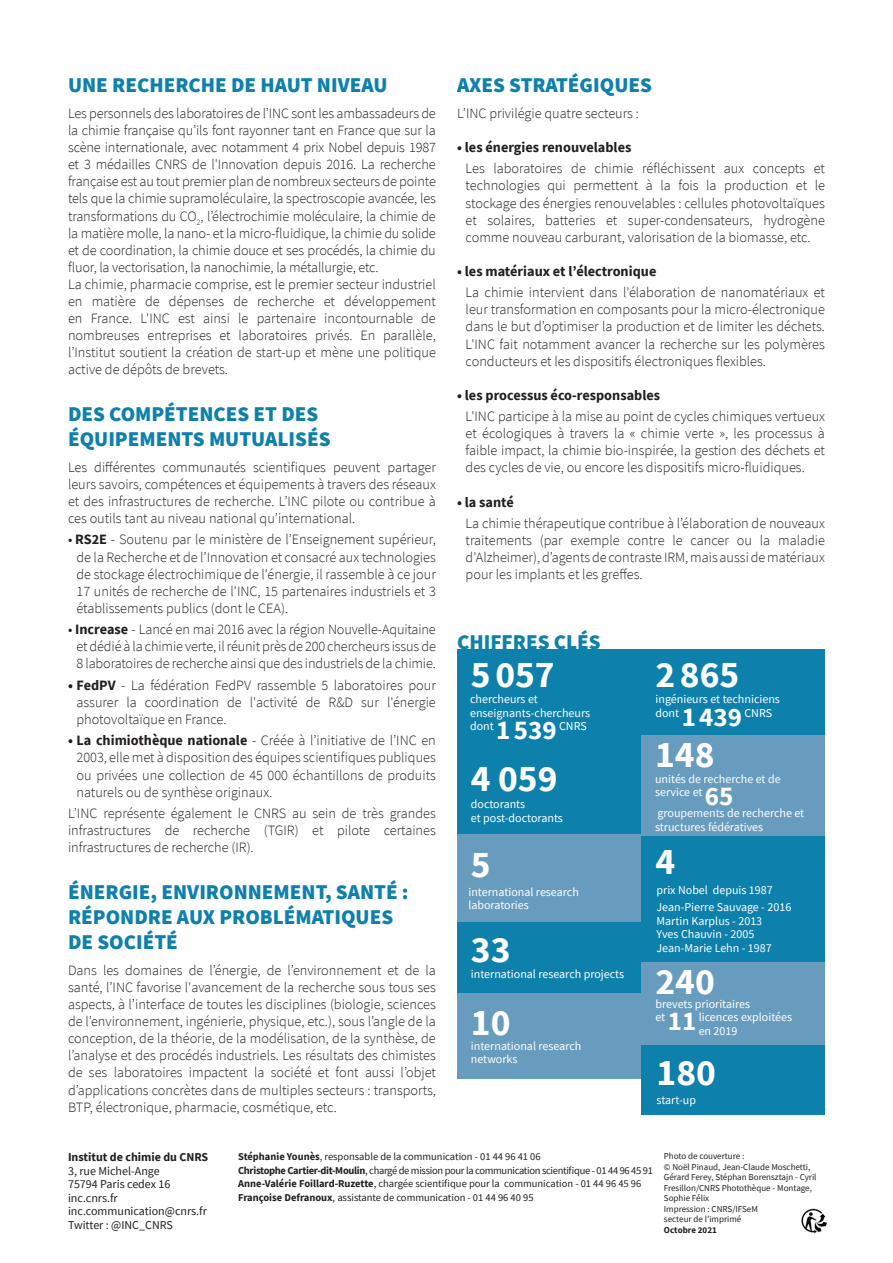
<style>
.page{position:relative;width:893px;height:1263px;background:#fff}
.page>*{position:absolute;margin:0;border:0;box-sizing:border-box;transform-origin:0 0}
.t1{font:700 37.5px "Source Sans Pro";color:#fff}
.t2{font:700 27px "Source Sans Pro";color:#fff}
.t3{font:900 21px/25.2px "Source Sans Pro";color:#0d80ac}
.t4{font:300 14.25px/17.1px "Source Sans Pro";color:#231f20;text-align:justify}
.t5{font:700 14.25px "Source Sans Pro";color:#231f20}
.t6{font:12px/13.5px "Source Sans Pro";color:#fff}
.t7{font:12px "Source Sans Pro";color:#231f20}
.t8{font:700 12px "Source Sans Pro";color:#231f20}
.t9{font:10.5px "Source Sans Pro";color:#231f20}
.t10{font:10.5px "Source Sans Pro";letter-spacing:-.03em;color:#231f20}
.t11{font:9px/10.5px "Source Sans Pro";color:#231f20}
.s1{font-weight:400}
.s2{font-weight:700}
</style>
<div class="page">
<div style="left:641px;top:735px;width:184px;height:102px;background:#689cbf"></div>
<div style="left:457px;top:921px;width:184px;height:72px;background:#0d80ac"></div>
<div style="left:641px;top:1045px;width:184px;height:69px;background:#0d80ac"></div>
<div style="left:641px;top:961px;width:184px;height:84px;background:#689cbf"></div>
<div style="left:457px;top:649px;width:184px;height:106px;background:#0d80ac"></div>
<div style="left:641px;top:649px;width:184px;height:86px;background:#0d80ac"></div>
<div style="left:457px;top:750px;width:184px;height:85px;background:#0d80ac"></div>
<div style="left:457px;top:834px;width:184px;height:88px;background:#689cbf"></div>
<div style="left:641px;top:836px;width:184px;height:125px;background:#0d80ac"></div>
<img style="left:801px;top:1209px;width:26px;height:24px">
<div style="left:457px;top:993px;width:184px;height:86px;background:#689cbf"></div>
<p class="t3" style="left:457px;top:72px;width:196px">AXES STRATÉGIQUES</p>
<p class="t4" style="left:457px;top:105px;width:183px">L’INC privilégie quatre secteurs :</p>
<p class="t5" style="left:457px;top:138px;width:176px">• les énergies renouvelables</p>
<p class="t4" style="left:466px;top:160px;width:361px">Les laboratoires de chimie réfléchissent aux concepts et technologies qui permettent à la fois la production et le stockage des énergies renouvelables : cellules photovoltaïques et solaires, batteries et super-condensateurs, hydrogène comme nouveau carburant, valorisation de la biomasse, etc.</p>
<p class="t5" style="left:457px;top:261px;width:201px">• les matériaux et l’électronique</p>
<p class="t4" style="left:466px;top:284px;width:361px">La chimie intervient dans l'élaboration de nanomatériaux et leur transformation en composants pour la micro-électronique dans le but d’optimiser la production et de limiter les déchets.<br>L'INC fait notamment avancer la recherche sur les polymères conducteurs et les dispositifs électroniques flexibles.</p>
<p class="t5" style="left:457px;top:385px;width:204px">• les processus éco-responsables</p>
<p class="t4" style="left:466px;top:408px;width:361px">L'INC participe à la mise au point de cycles chimiques vertueux et écologiques à travers la « chimie verte », les processus à faible impact, la chimie bio-inspirée, la gestion des déchets et des cycles de vie, ou encore les dispositifs micro-fluidiques.</p>
<p class="t5" style="left:457px;top:492px;width:58px">• la santé</p>
<p class="t4" style="left:466px;top:515px;width:361px">La chimie thérapeutique contribue à l’élaboration de nouveaux traitements (par exemple contre le cancer ou la maladie d'Alzheimer), d’agents de contraste IRM, mais aussi de matériaux pour les implants et les greffes.</p>
<p class="t3" style="left:68px;top:72px;width:321px">UNE RECHERCHE DE HAUT NIVEAU</p>
<p class="t4" style="left:68px;top:105px;width:369px">Les personnels des laboratoires de l’INC sont les ambassadeurs de la chimie française qu’ils font rayonner tant en France que sur la scène internationale, avec notamment 4 prix Nobel depuis 1987 et 3 médailles CNRS de l'Innovation depuis 2016. La recherche française est au tout premier plan de nombreux secteurs de pointe tels que la chimie supramoléculaire, la spectroscopie avancée, les transformations du CO<sub>2</sub>, l’électrochimie moléculaire, la chimie de la matière molle, la nano- et la micro-fluidique, la chimie du solide et de coordination, la chimie douce et ses procédés, la chimie du fluor, la vectorisation, la nanochimie, la métallurgie, etc.</p>
<p class="t4" style="left:68px;top:276px;width:369px">La chimie, pharmacie comprise, est le premier secteur industriel en matière de dépenses de recherche et développement en France. L'INC est ainsi le partenaire incontournable de nombreuses entreprises et laboratoires privés. En parallèle, l’Institut soutient la création de start-up et mène une politique active de dépôts de brevets.</p>
<p class="t3" style="left:68px;top:401px;width:264px">DES COMPÉTENCES ET DES<br>ÉQUIPEMENTS MUTUALISÉS</p>
<p class="t4" style="left:68px;top:458px;width:369px">Les différentes communautés scientifiques peuvent partager leurs savoirs, compétences et équipements à travers des réseaux et des infrastructures de recherche. L’INC pilote ou contribue à ces outils tant au niveau national qu’international.</p>
<p class="t4" style="left:77px;top:531px;width:361px;text-indent:-9px"><span class="s1">•</span> <span class="s2">RS2E</span> - Soutenu par le ministère de lʼEnseignement supérieur, de la Recherche et de lʼInnovation et consacré aux technologies de stockage électrochimique de l'énergie, il rassemble à ce jour 17 unités de recherche de l'INC, 15 partenaires industriels et 3 établissements publics (dont le CEA).</p>
<p class="t4" style="left:68px;top:621px;width:369px;text-align:center"><span class="s1">•</span> <span class="s2">Increase</span> - Lancé en mai 2016 avec la région Nouvelle-Aquitaine et dédié à la chimie verte, il réunit près de 200 chercheurs issus de<br>8 laboratoires de recherche ainsi que des industriels de la chimie.</p>
<p class="t4" style="left:77px;top:676px;width:361px;text-indent:-9px"><span class="s2">• FedPV</span> - La fédération FedPV rassemble 5 laboratoires pour assurer la coordination de l'activité de R&amp;D sur l'énergie photovoltaïque en France.</p>
<p class="t4" style="left:77px;top:732px;width:361px;text-indent:-9px"><span class="s2">• La chimiothèque nationale</span> - Créée à l’initiative de l’INC en 2003, elle met à disposition des équipes scientifiques publiques ou privées une collection de 45 000 échantillons de produits naturels ou de synthèse originaux.</p>
<p class="t4" style="left:68px;top:805px;width:369px">L’INC représente également le CNRS au sein de très grandes infrastructures de recherche (TGIR) et pilote certaines infrastructures de recherche (IR).</p>
<p class="t3" style="left:68px;top:879px;width:342px">ÉNERGIE, ENVIRONNEMENT, SANTÉ :<br>RÉPONDRE AUX PROBLÉMATIQUES</p>
<p class="t3" style="left:68px;top:929px;width:111px">DE SOCIÉTÉ</p>
<p class="t4" style="left:68px;top:961px;width:369px">Dans les domaines de l’énergie, de l’environnement et de la santé, l’INC favorise l'avancement de la recherche sous tous ses aspects, à l’interface de toutes les disciplines (biologie, sciences de l’environnement, ingénierie, physique, etc.), sous l’angle de la conception, de la théorie, de la modélisation, de la synthèse, de l’analyse et des procédés industriels. Les résultats des chimistes de ses laboratoires impactent la société et font aussi l’objet d’applications concrètes dans de multiples secteurs : transports, BTP, électronique, pharmacie, cosmétique, etc.</p>
<p class="t8" style="left:68px;top:1149px;width:142px">Institut de chimie du CNRS</p>
<p class="t7" style="left:68px;top:1163px;width:93px">3, rue Michel-Ange</p>
<p class="t7" style="left:68px;top:1177px;width:104px">75794 Paris cedex 16</p>
<p class="t7" style="left:68px;top:1190px;width:51px">inc.cnrs.fr</p>
<p class="t7" style="left:68px;top:1204px;width:140px">inc.communication@cnrs.fr</p>
<p class="t7" style="left:68px;top:1217px;width:106px">Twitter : @INC_CNRS</p>
<p class="t3" style="left:457px;top:629px;width:145px">CHIFFRES CLÉS</p>
<p class="t1" style="left:471px;top:649px;width:85px">5057</p>
<p class="t1" style="left:655px;top:649px;width:85px">2865</p>
<p class="t6" style="left:655px;top:693px;width:126px">ingénieurs et techniciens dont</p>
<p class="t6" style="left:470px;top:693px;width:69px">chercheurs et</p>
<p class="t6" style="left:470px;top:706px;width:122px">enseignants-chercheurs</p>
<p class="t6" style="left:470px;top:720px;width:25px">dont</p>
<p class="t2" style="left:496px;top:712px;width:62px">1539</p>
<p class="t6" style="left:559px;top:720px;width:29px">CNRS</p>
<p class="t2" style="left:682px;top:699px;width:62px">1439</p>
<p class="t6" style="left:744px;top:706px;width:29px">CNRS</p>
<p class="t1" style="left:655px;top:730px;width:61px">148</p>
<p class="t1" style="left:471px;top:753px;width:88px">4 059</p>
<p class="t6" style="left:655px;top:772px;width:127px">unités de recherche et de</p>
<p class="t6" style="left:655px;top:785px;width:49px">service et</p>
<p class="t2" style="left:705px;top:778px;width:30px">65</p>
<p class="t6" style="left:655px;top:806px;width:151px">groupements de recherche et structures fédératives</p>
<p class="t6" style="left:471px;top:798px;width:94px">doctorants<br>et post-doctorants</p>
<p class="t1" style="left:655px;top:836px;width:21px">4</p>
<p class="t1" style="left:471px;top:839px;width:21px">5</p>
<p class="t6" style="left:656px;top:883px;width:118px">prix Nobel depuis 1987</p>
<p class="t6" style="left:656px;top:900px;width:136px">Jean-Pierre Sauvage - 2016</p>
<p class="t6" style="left:656px;top:914px;width:107px">Martin Karplus - 2013</p>
<p class="t6" style="left:656px;top:927px;width:99px">Yves Chauvin - 2005</p>
<p class="t6" style="left:656px;top:941px;width:117px">Jean-Marie Lehn - 1987</p>
<p class="t6" style="left:468px;top:885px;width:112px">international research</p>
<p class="t6" style="left:468px;top:898px;width:62px">laboratories</p>
<p class="t1" style="left:471px;top:924px;width:41px">33</p>
<p class="t1" style="left:655px;top:956px;width:61px">240</p>
<p class="t6" style="left:471px;top:967px;width:155px">international research projects</p>
<p class="t6" style="left:655px;top:997px;width:96px">brevets prioritaires</p>
<p class="t6" style="left:655px;top:1010px;width:11px">et</p>
<p class="t2" style="left:668px;top:1003px;width:30px">11</p>
<p class="t6" style="left:699px;top:1010px;width:95px">licences exploitées en 2019</p>
<p class="t1" style="left:471px;top:997px;width:41px">10</p>
<p class="t6" style="left:471px;top:1039px;width:112px">international research</p>
<p class="t6" style="left:471px;top:1052px;width:48px">networks</p>
<p class="t1" style="left:656px;top:1047px;width:61px">180</p>
<p class="t6" style="left:656px;top:1093px;width:41px">start-up</p>
<p class="t9" style="left:238px;top:1150px;width:304px"><span class="s2">Stéphanie Younès</span>, responsable de la communication - 01 44 96 41 06</p>
<p class="t10" style="left:238px;top:1163px;width:416px"><span class="s2">Christophe Cartier-dit-Moulin</span>, chargé de mission pour la communication scientifique - 01 44 96 45 91</p>
<p class="t9" style="left:238px;top:1177px;width:405px"><span class="s2">Anne-Valérie Foillard-Ruzette</span>, chargée scientifique pour la communication - 01 44 96 45 96</p>
<p class="t9" style="left:238px;top:1191px;width:297px"><span class="s2">Françoise Defranoux</span>, assistante de communication - 01 44 96 40 95</p>
<p class="t11" style="left:664px;top:1151px;width:154px">Photo de couverture :<br>© Noël Pinaud, Jean-Claude Moschetti,<br>Gérard Ferey, Stéphan Borensztajn - Cyril<br>Fresillon/CNRS Photothèque - Montage,<br>Sophie Félix<br>Impression : CNRS/IFSeM<br>secteur de l’imprimé<br><span class="s2">Octobre 2021</span></p>
</div>
